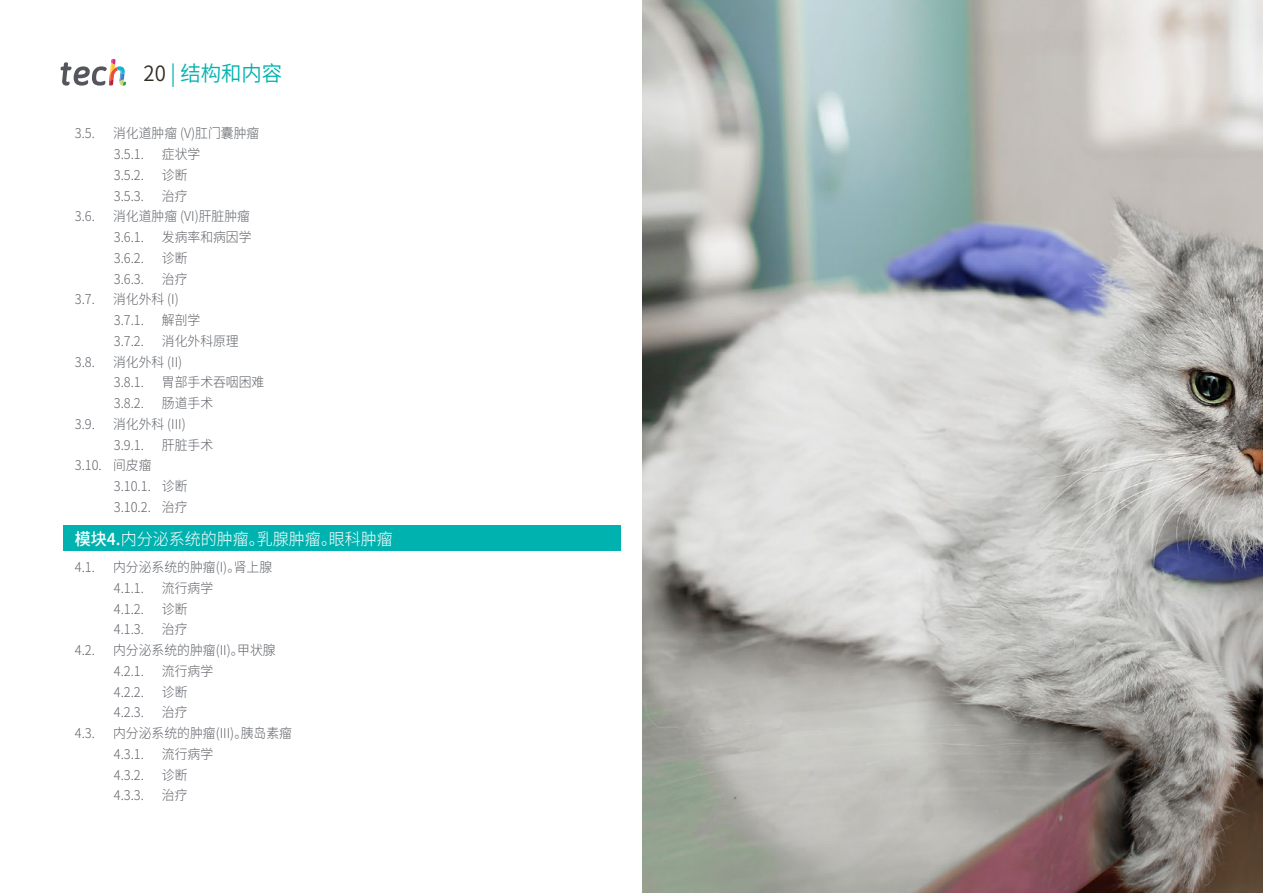
<style>
.page{position:relative;width:1263px;height:893px;background:#fff}
.page>*{position:absolute;margin:0;border:0;box-sizing:border-box;transform-origin:0 0}
.t1{font:21px "Source Han Sans CN";color:#00b2af}
.t2{font:300 16.5px "Source Han Sans CN";color:#fff}
.t3{font:300 13.5px/20.7px "Source Han Sans CN";color:#61646a;scale:.95 1}
.s1{color:#312e20}
.s2{font-weight:500}
</style>
<div class="page">
<svg style="left:61px;top:59px;width:65px;height:27px"></svg>
<div style="left:64px;top:525px;width:557px;height:26px;background:#00b2af"></div>
<img style="left:642px;top:0;width:621px;height:893px">
<h1 class="t1" style="left:144px;top:61px;width:140px"><span class="s1">20</span> | 结构和内容</h1>
<p class="t3" style="left:75px;top:123px;width:23px">3.5.</p>
<p class="t3" style="left:113px;top:123px;width:155px">消化道肿瘤 (V)肛门囊肿瘤<br>3.5.1.</p>
<p class="t3" style="left:162px;top:144px;width:42px">症状学</p>
<p class="t3" style="left:114px;top:165px;width:33px">3.5.2.</p>
<p class="t3" style="left:162px;top:165px;width:28px">诊断</p>
<p class="t3" style="left:114px;top:186px;width:33px">3.5.3.</p>
<p class="t3" style="left:162px;top:186px;width:28px">治疗</p>
<p class="t3" style="left:75px;top:206px;width:23px">3.6.</p>
<p class="t3" style="left:113px;top:206px;width:146px">消化道肿瘤 (VI)肝脏肿瘤<br>3.6.1.</p>
<p class="t3" style="left:162px;top:227px;width:96px">发病率和病因学</p>
<p class="t3" style="left:114px;top:248px;width:33px">3.6.2.</p>
<p class="t3" style="left:162px;top:248px;width:28px">诊断</p>
<p class="t3" style="left:114px;top:269px;width:33px">3.6.3.</p>
<p class="t3" style="left:162px;top:269px;width:28px">治疗</p>
<p class="t3" style="left:75px;top:289px;width:23px">3.7.</p>
<p class="t3" style="left:113px;top:289px;width:71px">消化外科 (I)<br>3.7.1.</p>
<p class="t3" style="left:162px;top:310px;width:42px">解剖学</p>
<p class="t3" style="left:114px;top:331px;width:33px">3.7.2.</p>
<p class="t3" style="left:162px;top:331px;width:83px">消化外科原理</p>
<p class="t3" style="left:75px;top:352px;width:23px">3.8.</p>
<p class="t3" style="left:113px;top:352px;width:74px">消化外科 (II)<br>3.8.1.</p>
<p class="t3" style="left:162px;top:372px;width:109px">胃部手术吞咽困难</p>
<p class="t3" style="left:114px;top:393px;width:33px">3.8.2.</p>
<p class="t3" style="left:162px;top:393px;width:55px">肠道手术</p>
<p class="t3" style="left:75px;top:414px;width:23px">3.9.</p>
<p class="t3" style="left:113px;top:414px;width:78px">消化外科 (III)<br>3.9.1.</p>
<p class="t3" style="left:162px;top:435px;width:55px">肝脏手术</p>
<p class="t3" style="left:114px;top:455px;width:79px;text-indent:-39px">3.10. 间皮瘤<br>3.10.1. 诊断<br>3.10.2. 治疗</p>
<p class="t2" style="left:75px;top:530px;width:319px"><span class="s2">模块4.</span>内分泌系统的肿瘤。乳腺肿瘤。眼科肿瘤</p>
<p class="t3" style="left:75px;top:557px;width:23px">4.1.</p>
<p class="t3" style="left:113px;top:557px;width:169px">内分泌系统的肿瘤(I)。肾上腺<br>4.1.1.</p>
<p class="t3" style="left:162px;top:578px;width:55px">流行病学</p>
<p class="t3" style="left:114px;top:599px;width:33px">4.1.2.</p>
<p class="t3" style="left:162px;top:599px;width:28px">诊断</p>
<p class="t3" style="left:114px;top:619px;width:33px">4.1.3.</p>
<p class="t3" style="left:162px;top:619px;width:28px">治疗</p>
<p class="t3" style="left:75px;top:640px;width:23px">4.2.</p>
<p class="t3" style="left:113px;top:640px;width:173px">内分泌系统的肿瘤(II)。甲状腺<br>4.2.1.</p>
<p class="t3" style="left:162px;top:661px;width:55px">流行病学</p>
<p class="t3" style="left:114px;top:682px;width:33px">4.2.2.</p>
<p class="t3" style="left:162px;top:682px;width:28px">诊断</p>
<p class="t3" style="left:114px;top:702px;width:33px">4.2.3.</p>
<p class="t3" style="left:162px;top:702px;width:28px">治疗</p>
<p class="t3" style="left:75px;top:723px;width:23px">4.3.</p>
<p class="t3" style="left:113px;top:723px;width:190px">内分泌系统的肿瘤(III)。胰岛素瘤<br>4.3.1.</p>
<p class="t3" style="left:162px;top:744px;width:55px">流行病学</p>
<p class="t3" style="left:114px;top:765px;width:33px">4.3.2.</p>
<p class="t3" style="left:162px;top:765px;width:28px">诊断</p>
<p class="t3" style="left:114px;top:785px;width:33px">4.3.3.</p>
<p class="t3" style="left:162px;top:785px;width:28px">治疗</p>
</div>
